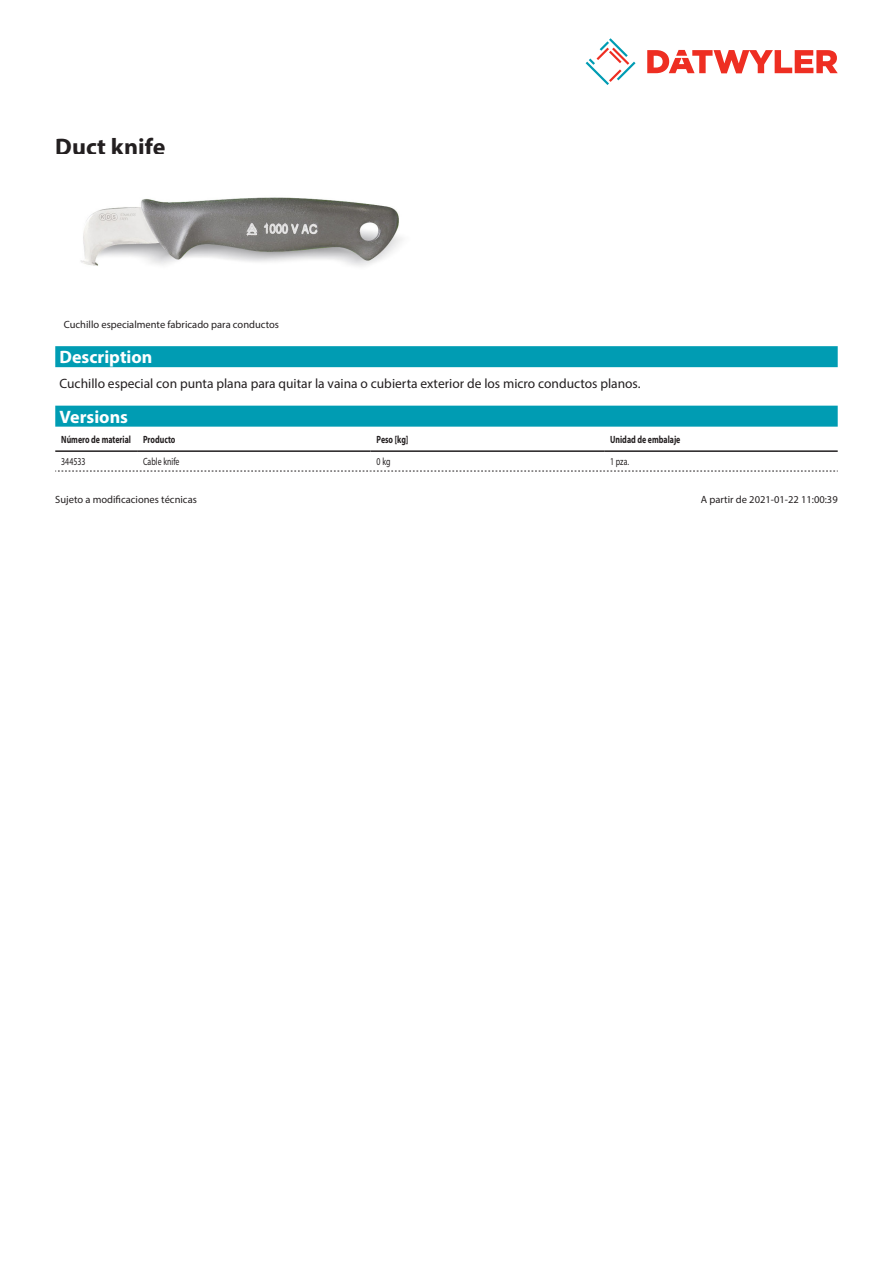
<style>
.page{position:relative;width:893px;height:1263px;background:#fff}
.page>*{position:absolute;margin:0;border:0;box-sizing:border-box;transform-origin:0 0}
.Product_Head{font:700 24px "Myriad Pro";color:#231f20}
.Standard_Head_Proper{font:700 18px "Myriad Pro";color:#fff}
.Standard_text{font:13.5px "Myriad Pro";color:#231f20}
.Footnote{font:10.5px "Myriad Pro";color:#231f20}
.myriadbold{font:700 10.5px "Myriad Pro";color:#231f20;scale:.75 1}
.imagetext{font:10.5px "Myriad Pro";color:#231f20}
.myriadlight{font:10.5px "Myriad Pro";color:#231f20;scale:.75 1}
</style>
<div class="page">
<svg style="left:586px;top:38px;width:49px;height:47px"></svg>
<svg style="left:647px;top:50px;width:191px;height:23px"></svg>
<img style="left:81px;top:197px;width:321px;height:69px">
<div style="left:55px;top:406px;width:783px;height:21px;background:#009cb3"></div>
<hr style="left:55px;top:450px;width:82px;height:2px;background:#231f20">
<hr style="left:137px;top:450px;width:234px;height:2px;background:#231f20">
<hr style="left:371px;top:450px;width:233px;height:2px;background:#231f20">
<hr style="left:604px;top:450px;width:234px;height:2px;background:#231f20">
<svg style="left:55px;top:471px;width:783px;height:1px"></svg>
<div style="left:55px;top:346px;width:783px;height:21px;background:#009cb3"></div>
<p class="Product_Head" style="left:55px;top:131px;width:112px">Duct knife</p>
<p class="imagetext" style="left:64px;top:318px;width:217px">Cuchillo especialmente fabricado para conductos</p>
<p class="Standard_Head_Proper" style="left:60px;top:345px;width:94px">Description</p>
<p class="Standard_text" style="left:60px;top:375px;width:583px">Cuchillo especial con punta plana para quitar la vaina o cubierta exterior de los micro conductos planos.</p>
<p class="Standard_Head_Proper" style="left:60px;top:405px;width:70px">Versions</p>
<p class="myriadbold" style="left:61px;top:432px;width:95px">Número de material</p>
<p class="myriadbold" style="left:143px;top:432px;width:45px">Producto</p>
<p class="myriadbold" style="left:377px;top:432px;width:44px">Peso [kg]</p>
<p class="myriadbold" style="left:610px;top:432px;width:95px">Unidad de embalaje</p>
<p class="myriadlight" style="left:61px;top:455px;width:34px">344533</p>
<p class="myriadlight" style="left:143px;top:455px;width:50px">Cable knife</p>
<p class="myriadlight" style="left:377px;top:455px;width:20px">0 kg</p>
<p class="myriadlight" style="left:610px;top:455px;width:27px">1 pza.</p>
<p class="Footnote" style="left:55px;top:493px;width:143px">Sujeto a modificaciones técnicas</p>
<p class="Footnote" style="left:701px;top:493px;width:138px">A partir de 2021-01-22 11:00:39</p>
</div>
